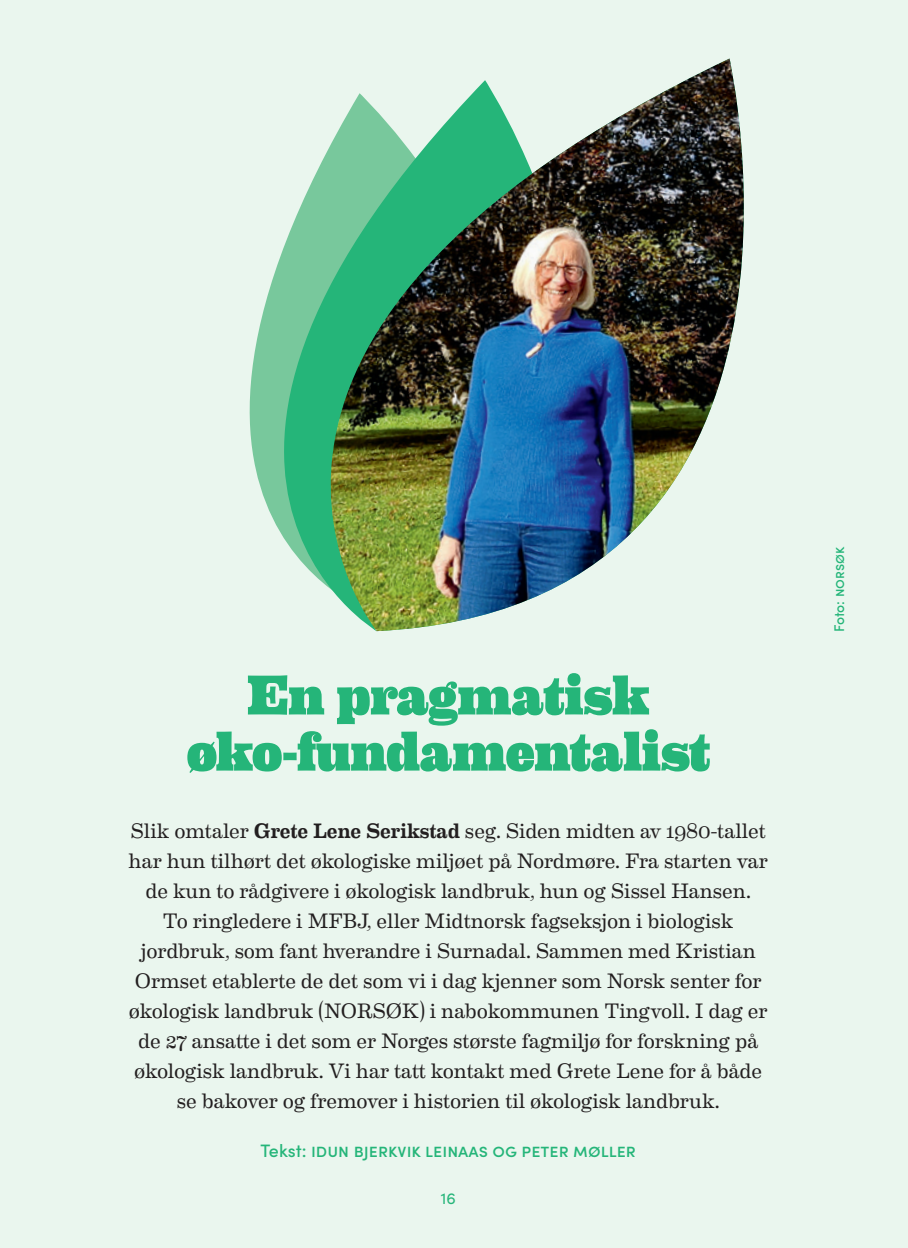
<style>
.page{position:relative;width:908px;height:1248px;background:#fff}
.page>*{position:absolute;margin:0;border:0;box-sizing:border-box;transform-origin:0 0}
.Underoverskrift_serif{font:900 56.2px "Eames Century Modern";color:#25b579}
.Underoverskrift_serif-2{font:21px/30px "Eames Century Modern";letter-spacing:-.005em;color:#231f20;text-align:center}
.Byline{font:500 18px "Sofia Pro";color:#25b579}
.t1{font:16px "Sofia Pro";color:#25b579}
.Byline-2{font:500 14px "Sofia Pro";color:#25b579}
.s1{font-weight:500}
</style>
<div class="page">
<div style="left:0;top:0;width:907px;height:1247px;background:#eaf6ee"></div>
<img style="left:249px;top:58px;width:495px;height:573px">
<p class="Underoverskrift_serif" style="left:247px;top:651px;width:404px">En pragmatisk</p>
<p class="Underoverskrift_serif" style="left:186px;top:707px;width:525px">øko-fundamentalist</p>
<p class="Underoverskrift_serif-2" style="left:129px;top:814px;width:640px">Slik omtaler <span class="s1">Grete Lene Serikstad</span> seg. Siden midten av 1980-tallet har hun tilhørt det økologiske miljøet på Nordmøre. Fra starten var de kun to rådgivere i økologisk landbruk, hun og Sissel Hansen.<br>To ringledere i MFBJ, eller Midtnorsk fagseksjon i biologisk jordbruk, som fant hverandre i Surnadal. Sammen med Kristian Ormset etablerte de det som vi i dag kjenner som Norsk senter for økologisk landbruk (NORSØK) i nabokommunen Tingvoll. I dag er de 27 ansatte i det som er Norges største fagmiljø for forskning på økologisk landbruk. Vi har tatt kontakt med Grete Lene for å både se bakover og fremover i historien til økologisk landbruk.</p>
<p class="Byline" style="left:260px;top:1137px;width:377px">Tekst: idun bjerkvik leinaas og peter møller</p>
<p class="t1" style="left:440px;top:1186px;width:16px">16</p>
<p class="Byline-2" style="left:828px;top:632px;width:87px;rotate:-90deg">Foto: norsøk</p>
</div>
